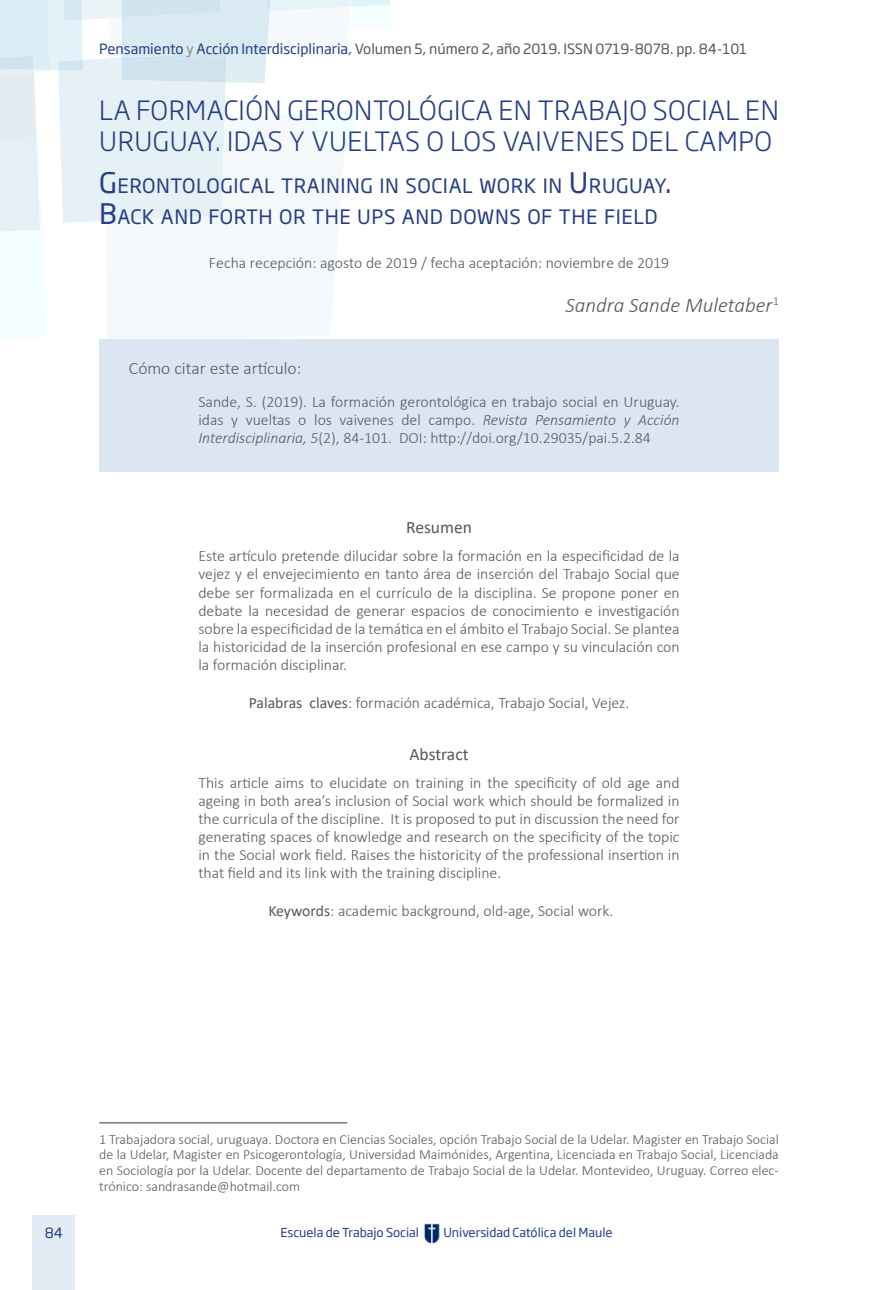
<style>
.page{position:relative;width:893px;height:1290px;background:#fff}
.page>*{position:absolute;margin:0;border:0;box-sizing:border-box;transform-origin:0 0}
.TITULO_1_ESPAÑOL{font:300 26.25px/31.5px "Soho Gothic Pro";letter-spacing:.02em;color:#253e85}
.AUTOR_OK{font:italic 300 21px "Calibri";color:#58585a}
.TITULO_1_ING{font:19.6px/31.5px "Soho Gothic Pro";letter-spacing:.03em;color:#253e85}
.t1{font:300 17.5px "Calibri";color:#58585a}
.TITURESUMEN{font:17.5px "Calibri";color:#58585a}
.RESUMEN_Y_ABSTRACT{font:300 15.75px/18.2px "Calibri";color:#58585a;text-align:justify}
.PALABRAS_CLAVE{font:300 15.75px "Calibri";color:#58585a}
.t2{font:300 14px/15.8px "Calibri";color:#58585a;text-align:justify}
.t3{font:14px "Soho Gothic Pro";color:#58585a}
.t4{font:14px "Soho Gothic Pro";color:#253e85}
.t5{font:12.25px "Soho Gothic Pro";color:#253e85}
.s1{color:#253e85}
.s2{color:#868786}
.s3{font-size:28px}
.s4{font-style:italic}
.s5{font-weight:400}
</style>
<div class="page">
<div style="left:32px;top:1215px;width:43px;height:75px;background:#e3ebf5"></div>
<svg style="left:0;top:0;width:389px;height:340px"></svg>
<img style="left:424px;top:1223px;width:16px;height:21px">
<div style="left:99px;top:340px;width:680px;height:132px;background:#dce6f2"></div>
<hr style="left:99px;top:1122px;width:248px;height:1px;background:#87888a">
<p class="t3" style="left:99px;top:38px;width:649px"><span class="s1">Pensamiento</span> <span class="s2">y</span> <span class="s1">Acción Interdisciplinaria</span>, Volumen 5, número 2, año 2019. ISSN 0719-8078. pp. 84-101</p>
<p class="TITULO_1_ESPAÑOL" style="left:99px;top:93px;width:681px">LA FORMACIÓN GERONTOLÓGICA EN TRABAJO SOCIAL EN<br>URUGUAY. IDAS Y VUELTAS O LOS VAIVENES DEL CAMPO</p>
<p class="TITULO_1_ING" style="left:99px;top:169px;width:517px"><span class="s3">G</span>ERONTOLOGICAL TRAINING IN SOCIAL WORK IN <span class="s3">U</span>RUGU</p>
<p class="TITULO_1_ING" style="left:99px;top:169px;width:574px;text-indent:544px">AY<span class="s3">.<br>B</span>ACK AND FORTH OR THE UPS AND DOWNS OF THE FIELD</p>
<p class="RESUMEN_Y_ABSTRACT" style="left:209px;top:253px;width:462px">Fecha recepción: agosto de 2019 / fecha aceptación: noviembre de 2019</p>
<p class="AUTOR_OK" style="left:565px;top:292px;width:215px">Sandra Sande Muletaber<sup>1</sup></p>
<p class="t1" style="left:129px;top:357px;width:174px">Cómo citar este artículo:</p>
<p class="RESUMEN_Y_ABSTRACT" style="left:198px;top:392px;width:483px">Sande, S. (2019). La formación gerontológica en trabajo social en Uruguay. idas y vueltas o los vaivenes del campo. <span class="s4">Revista Pensamiento y Acción Interdisciplinaria, 5</span>(2), 84-101. DOI: http://doi.org/10.29035/pai.5.2.84</p>
<p class="TITURESUMEN" style="left:406px;top:515px;width:67px">Resumen</p>
<p class="RESUMEN_Y_ABSTRACT" style="left:198px;top:547px;width:483px">Este artículo pretende dilucidar sobre la formación en la especificidad de la vejez y el envejecimiento en tanto área de inserción del Trabajo Social que debe ser formalizada en el currículo de la disciplina. Se propone poner en debate la necesidad de generar espacios de conocimiento e investigación sobre la especificidad de la temática en el ámbito el Trabajo Social. Se plantea la historicidad de la inserción profesional en ese campo y su vinculación con la formación disciplinar.</p>
<p class="PALABRAS_CLAVE" style="left:249px;top:693px;width:382px"><span class="s5">Palabras claves</span>: formación académica, Trabajo Social, Vejez.</p>
<p class="TITURESUMEN" style="left:409px;top:741px;width:61px">Abstract</p>
<p class="RESUMEN_Y_ABSTRACT" style="left:198px;top:773px;width:483px">This article aims to elucidate on training in the specificity of old age and ageing in both area’s inclusion of Social work which should be formalized in the curricula of the discipline. It is proposed to put in discussion the need for generating spaces of knowledge and research on the specificity of the topic in the Social work field. Raises the historicity of the professional insertion in that field and its link with the training discipline.</p>
<p class="PALABRAS_CLAVE" style="left:268px;top:901px;width:346px"><span class="s5">Keywords</span>: academic background, old-age, Social work.</p>
<p class="t2" style="left:99px;top:1131px;width:681px">1 Trabajadora social, uruguaya. Doctora en Ciencias Sociales, opción Trabajo Social de la Udelar. Magister en Trabajo Social de la Udelar, Magister en Psicogerontología, Universidad Maimónides, Argentina, Licenciada en Trabajo Social, Licenciada en Sociología por la Udelar. Docente del departamento de Trabajo Social de la Udelar. Montevideo, Uruguay. Correo elec&shy;trónico: sandrasande@hotmail.com</p>
<p class="t4" style="left:45px;top:1222px;width:20px">84</p>
<p class="t5" style="left:280px;top:1223px;width:140px">Escuela de Trabajo Social</p>
<p class="t5" style="left:443px;top:1223px;width:171px">Universidad Católica del Maule</p>
</div>
